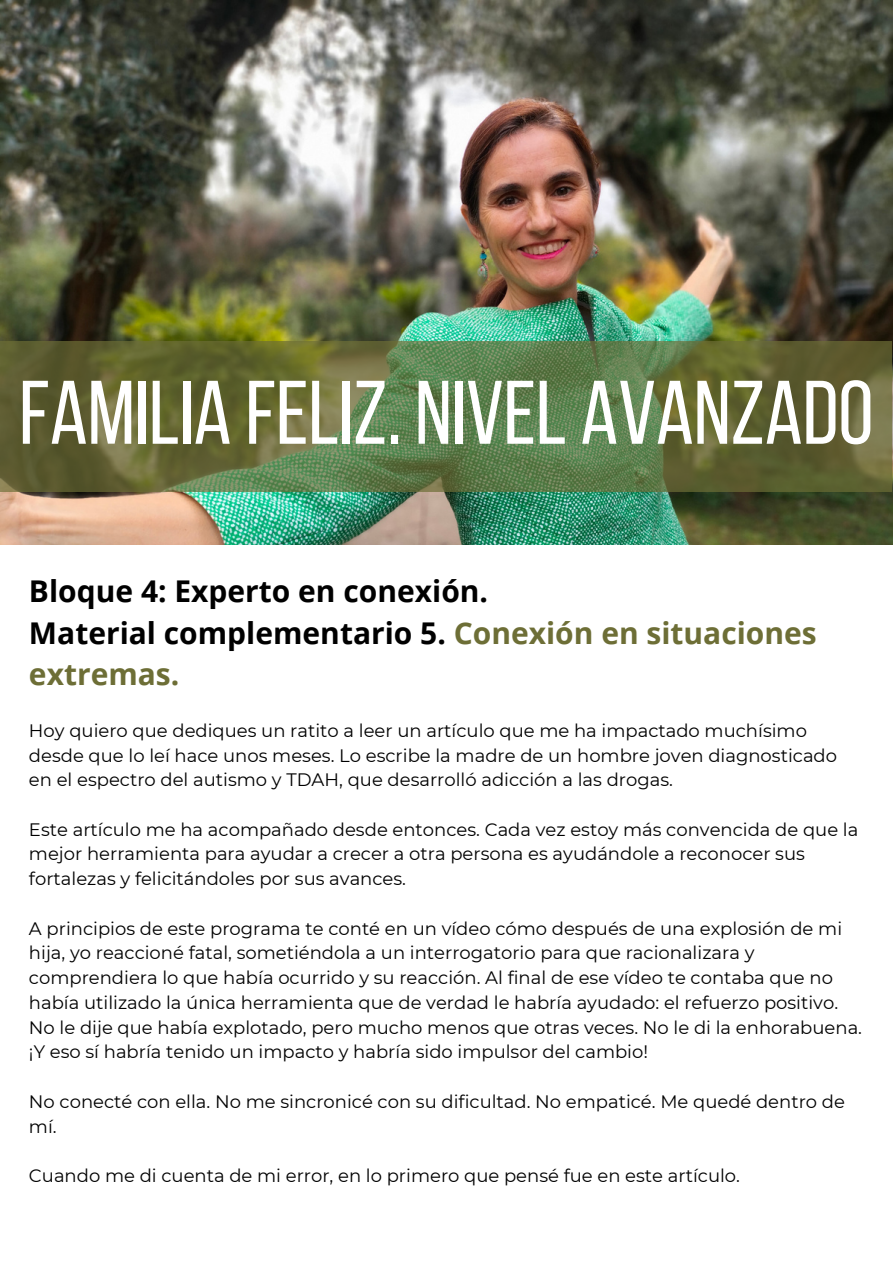
<style>
.page{position:relative;width:893px;height:1264px;background:#fff}
.page>*{position:absolute;margin:0;border:0;box-sizing:border-box;transform-origin:0 0}
.t1{font:89.85px "Bebas Neue";color:#fff}
.t2{font:700 30px/41.5px "Open Sans";color:#000}
.t3{font:18px/24.8px "Montserrat";color:#000}
.s1{color:#6d6e36}
</style>
<div class="page">
<img style="left:0;top:0;width:892px;height:544px">
<svg style="left:0;top:341px;width:891px;height:150px;background:#626f3f"></svg>
<h1 class="t1" style="left:19px;top:364px;width:855px">FAMILIA FELIZ. NIVEL AVANZADO</h1>
<h2 class="t2" style="left:29px;top:569px;width:789px">Bloque 4: Experto en conexión.<br>Material complementario 5. <span class="s1">Conexión en situaciones extremas.</span></h2>
<p class="t3" style="left:29px;top:717px;width:809px">Hoy quiero que dediques un ratito a leer un artículo que me ha impactado muchísimo desde que lo leí hace unos meses. Lo escribe la madre de un hombre joven diagnosticado en el espectro del autismo y TDAH, que desarrolló adicción a las drogas.</p>
<p class="t3" style="left:29px;top:816px;width:830px">Este artículo me ha acompañado desde entonces. Cada vez estoy más convencida de que la mejor herramienta para ayudar a crecer a otra persona es ayudándole a reconocer sus fortalezas y felicitándoles por sus avances.</p>
<p class="t3" style="left:29px;top:915px;width:834px">A principios de este programa te conté en un vídeo cómo después de una explosión de mi hija, yo reaccioné fatal, sometiéndola a un interrogatorio para que racionalizara y comprendiera lo que había ocurrido y su reacción. Al final de ese vídeo te contaba que no había utilizado la única herramienta que de verdad le habría ayudado: el refuerzo positivo.<br>No le dije que había explotado, pero mucho menos que otras veces. No le di la enhorabuena. ¡Y eso sí habría tenido un impacto y habría sido impulsor del cambio!</p>
<p class="t3" style="left:29px;top:1088px;width:817px">No conecté con ella. No me sincronicé con su dificultad. No empaticé. Me quedé dentro de mí.</p>
<p class="t3" style="left:29px;top:1162px;width:712px">Cuando me di cuenta de mi error, en lo primero que pensé fue en este artículo.</p>
</div>
